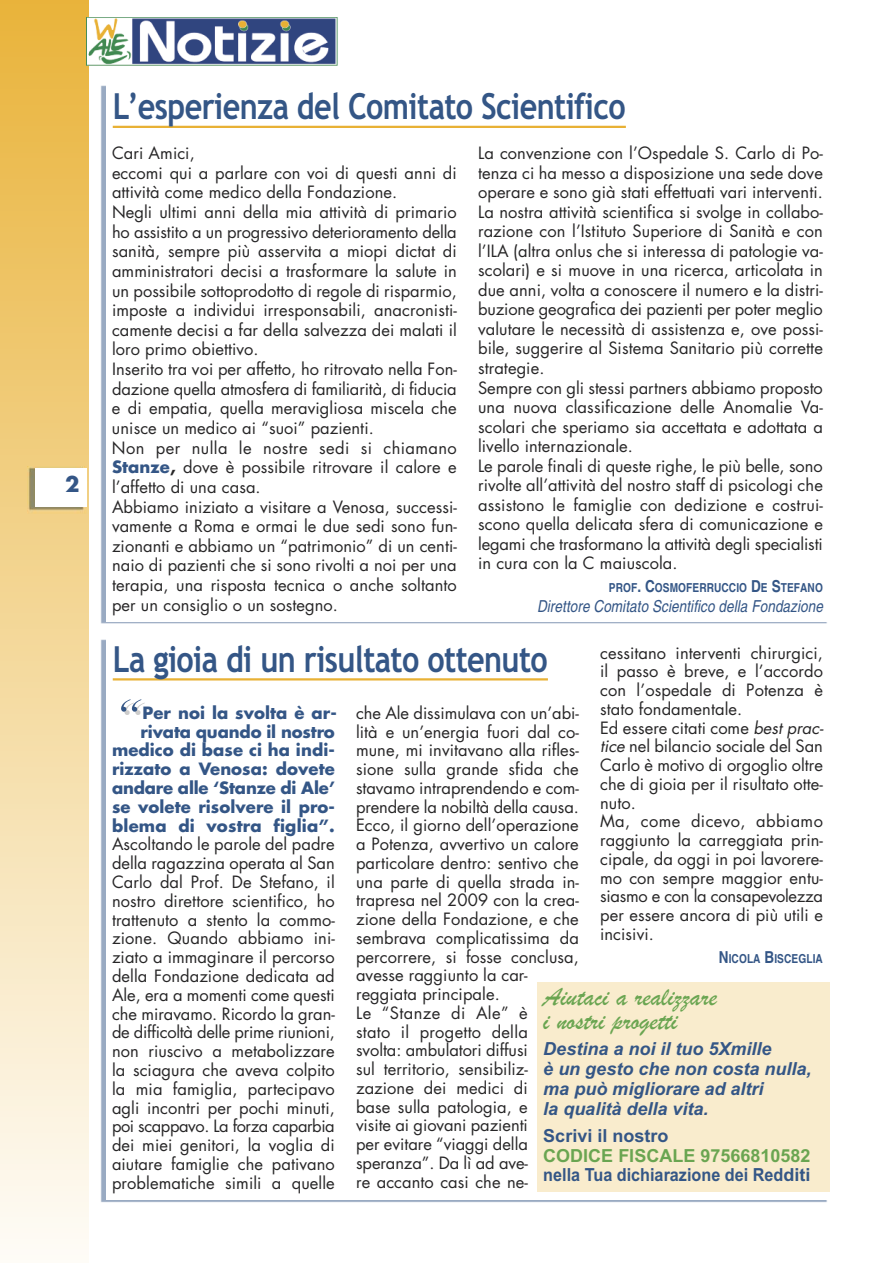
<style>
.page{position:relative;width:893px;height:1263px;background:#fff}
.page>*{position:absolute;margin:0;border:0;box-sizing:border-box;transform-origin:0 0}
.t1{font:66.75px "Snellbound DB Normal";color:#345686}
.t2{font:700 36px "Trebuchet MS";letter-spacing:-.02em;color:#345686;scale:.85 1}
.t3{font:27px/24.5px "Brush Script";color:#6aa551}
.t4{font:700 21px "Futura";color:#345686}
.t5{font:italic 700 18px/20px "Arial";color:#345686}
.t6{font:700 18px "Arial";color:#345686;scale:.9 1}
.t7{font:700 18px "Arial";color:#6aa551}
.t8{font:700 18px "Arial";color:#345686}
.t9{font:16.5px/18.8px "Futura";letter-spacing:.005em;color:#272627}
.t10{font:700 16.5px/18.8px "Futura";letter-spacing:.005em;color:#345686;text-align:right}
.t11{font:italic condensed 16.5px "Helvetica";letter-spacing:.005em;color:#345686}
.t12{font:700 condensed 12.3px "Helvetica";letter-spacing:.005em;color:#345686}
.s1{font-weight:700;color:#345686}
.s2{font-weight:700}
.s3{font-size:16.5px}
.s4{font-style:italic}
</style>
<div class="page">
<div style="left:0;top:0;width:88px;height:1263px;background:linear-gradient(to bottom,#e9b33b,#fefcf7)"></div>
<img style="left:86px;top:17px;width:252px;height:48px">
<img style="left:28px;top:467px;width:60px;height:46px">
<div style="left:35px;top:468px;width:51px;height:39px;background:#fff"></div>
<hr style="left:113px;top:126px;width:513px;height:2px;background:#e8b135">
<hr style="left:113px;top:678px;width:435px;height:2px;background:#e8b135">
<div style="left:537px;top:982px;width:292px;height:210px;background:#f9eccd"></div>
<p class="t4" style="left:65px;top:469px;width:16px">2</p>
<h2 class="t2" style="left:113px;top:86px;width:605px">L’esperienza del Comitato Scientifico</h2>
<p class="t9" style="left:112px;top:145px;width:346px;line-height:19.6px">Cari Amici,<br>eccomi qui a parlare con voi di questi anni di attività come medico della Fondazione.<br>Negli ultimi anni della mia attività di primario ho assistito a un progressivo deterioramento della sanità, sempre più asservita a miopi dictat di amministratori decisi a trasformare la salute in un possibile sottoprodotto di regole di risparmio, imposte a individui irresponsabili, anacronisti&shy;camente decisi a far della salvezza dei malati il loro primo obiettivo.<br>Inserito tra voi per affetto, ho ritrovato nella Fon&shy;dazione quella atmosfera di familiarità, di fiducia e di empatia, quella meravigliosa miscela che unisce un medico ai “suoi” pazienti.<br>Non per nulla le nostre sedi si chiamano <span class="s1">Stanze</span><span class="s2">,</span> dove è possibile ritrovare il calore e l’affetto di una casa.<br>Abbiamo iniziato a visitare a Venosa, successi&shy;vamente a Roma e ormai le due sedi sono fun&shy;zionanti e abbiamo un “patrimonio” di un centi&shy;naio di pazienti che si sono rivolti a noi per una terapia, una risposta tecnica o anche soltanto per un consiglio o un sostegno.</p>
<p class="t9" style="left:478px;top:145px;width:346px;line-height:19.5px">La convenzione con l’Ospedale S. Carlo di Po&shy;tenza ci ha messo a disposizione una sede dove operare e sono già stati effettuati vari interventi.<br>La nostra attività scientifica si svolge in collabo&shy;razione con l’Istituto Superiore di Sanità e con l’ILA (altra onlus che si interessa di patologie va&shy;scolari) e si muove in una ricerca, articolata in due anni, volta a conoscere il numero e la distri&shy;buzione geografica dei pazienti per poter meglio valutare le necessità di assistenza e, ove possi&shy;bile, suggerire al Sistema Sanitario più corrette strategie.<br>Sempre con gli stessi partners abbiamo proposto una nuova classificazione delle Anomalie Va&shy;scolari che speriamo sia accettata e adottata a livello internazionale.<br>Le parole finali di queste righe, le più belle, sono rivolte all’attività del nostro staff di psicologi che assistono le famiglie con dedizione e costrui&shy;scono quella delicata sfera di comunicazione e legami che trasformano la attività degli specialisti in cura con la C maiuscola.</p>
<p class="t12" style="left:609px;top:581px;width:216px">PROF<span class="s3">. C</span>OSMOFERRUCCIO <span class="s3">D</span>E <span class="s3">S</span>TEFANO</p>
<p class="t11" style="left:537px;top:596px;width:287px">Direttore Comitato Scientifico della Fondazione</p>
<p class="t9" style="left:600px;top:644px;width:225px">cessitano interventi chirurgici, il passo è breve, e l’accordo con l’ospedale di Potenza è stato fondamentale.<br>Ed essere citati come <span class="s4">best prac&shy;tice</span> nel bilancio sociale del San<br>Carlo è motivo di orgoglio oltre che di gioia per il risultato otte&shy;nuto.<br>Ma, come dicevo, abbiamo raggiunto la carreggiata prin&shy;cipale, da oggi in poi lavorere&shy;mo con sempre maggior entu&shy;siasmo e con la consapevolezza per essere ancora di più utili e incisivi.</p>
<p class="t12" style="left:719px;top:951px;width:106px"><span class="s3">N</span>ICOLA <span class="s3">B</span>ISCEGLIA</p>
<h2 class="t2" style="left:113px;top:638px;width:513px">La gioia di un risultato ottenuto</h2>
<h1 class="t1" style="left:112px;top:675px;width:26px">“</h1>
<p class="t10" style="left:112px;top:705px;width:226px">Per noi la svolta è ar&shy;rivata quando il nostro medico di base ci ha indi&shy;rizzato a Venosa: dovete andare alle ‘Stanze di Ale’ se volete risolvere il pro&shy;blema di vostra figlia”.</p>
<p class="t9" style="left:112px;top:836px;width:224px;text-align:justify">Ascoltando le parole del padre della ragazzina operata al San Carlo dal Prof. De Stefano, il nostro direttore scientifico, ho trattenuto a stento la commo&shy;zione. Quando abbiamo ini&shy;ziato a immaginare il percorso della Fondazione dedicata ad Ale, era a momenti come questi che miravamo. Ricordo la gran&shy;de difficoltà delle prime riunioni, non riuscivo a metabolizzare la sciagura che aveva colpito la mia famiglia, partecipavo agli incontri per pochi minuti, poi scappavo. La forza caparbia dei miei genitori, la voglia di aiutare famiglie che pativano problematiche simili a quelle</p>
<p class="t9" style="left:356px;top:705px;width:224px">che Ale dissimulava con un’abi&shy;lità e un’energia fuori dal co&shy;mune, mi invitavano alla rifles&shy;sione sulla grande sfida che stavamo intraprendendo e com&shy;prendere la nobiltà della causa.<br>Ecco, il giorno dell’operazione a Potenza, avvertivo un calore particolare dentro: sentivo che una parte di quella strada in&shy;trapresa nel 2009 con la crea&shy;zione della Fondazione, e che sembrava complicatissima da percorrere, si fosse conclusa, avesse raggiunto la car&shy;reggiata principale.<br>Le “Stanze di Ale” è<br>stato il progetto della<br>svolta: ambulatori diffusi<br>sul territorio, sensibiliz&shy;zazione dei medici di<br>base sulla patologia, e<br>visite ai giovani pazienti<br>per evitare “viaggi della speranza”. Da lì ad ave-<br>re accanto casi che ne-</p>
<h3 class="t3" style="left:543px;top:983px;width:175px">Aiutaci a realizzare i nostri progetti</h3>
<p class="t5" style="left:543px;top:1039px;width:270px">Destina a noi il tuo 5Xmille<br>è un gesto che non costa nulla, ma può migliorare ad altri<br>la qualità della vita.</p>
<p class="t8" style="left:543px;top:1125px;width:127px">Scrivi il nostro</p>
<p class="t7" style="left:543px;top:1145px;width:269px">CODICE FISCALE 97566810582</p>
<p class="t6" style="left:543px;top:1165px;width:298px">nella Tua dichiarazione dei Redditi</p>
</div>
